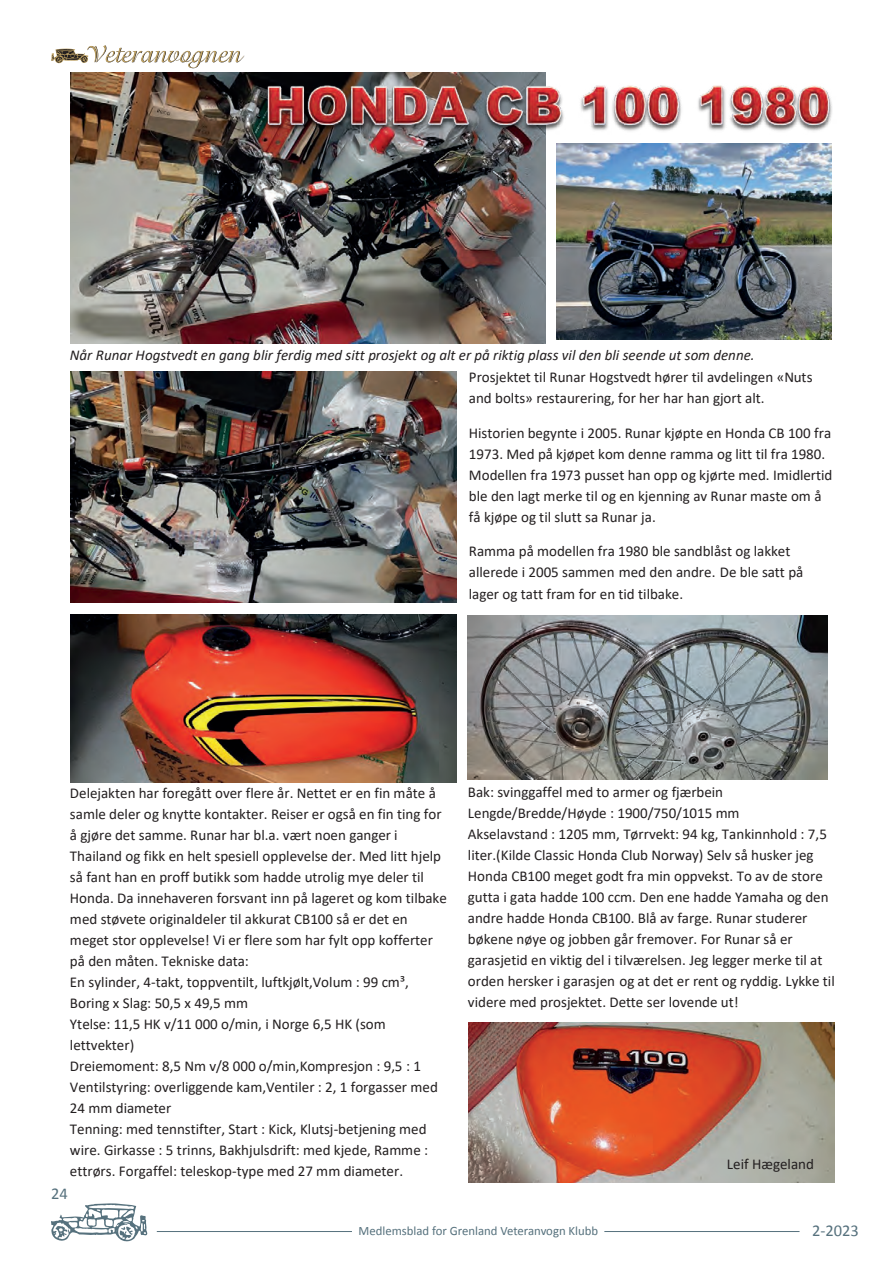
<style>
.page{position:relative;width:893px;height:1263px;background:#fff}
.page>*{position:absolute;margin:0;border:0;box-sizing:border-box;transform-origin:0 0}
.t1{font:16.5px "Calibri";color:#56717d}
.t2{font:15px/21px "Calibri";color:#231f20}
.t3{font:italic 15px "Calibri";color:#231f20}
.t4{font:12.75px "Calibri";color:#56717d}
</style>
<div class="page">
<img style="left:70px;top:72px;width:475px;height:271px">
<img style="left:255px;top:72px;width:577px;height:100px">
<div style="left:546px;top:138px;width:296px;height:206px;background:linear-gradient(to right,#fff,#fff)"></div>
<img style="left:547px;top:144px;width:295px;height:195px">
<img style="left:557px;top:144px;width:275px;height:195px">
<img style="left:70px;top:371px;width:386px;height:232px">
<img style="left:70px;top:614px;width:387px;height:168px">
<img style="left:468px;top:615px;width:360px;height:164px">
<img style="left:469px;top:1022px;width:365px;height:161px">
<img style="left:717px;top:1154px;width:118px;height:17px">
<svg style="left:51px;top:45px;width:193px;height:23px"></svg>
<svg style="left:51px;top:1203px;width:96px;height:39px"></svg>
<hr style="left:157px;top:1231px;width:195px;height:1px;background:#56717d">
<hr style="left:604px;top:1231px;width:195px;height:1px;background:#56717d">
<p class="t3" style="left:70px;top:344px;width:686px">Når Runar Hogstvedt en gang blir ferdig med sitt prosjekt og alt er på riktig plass vil den bli seende ut som denne.</p>
<p class="t2" style="left:469px;top:366px;width:345px">Prosjektet til Runar Hogstvedt hører til avdelingen «Nuts and bolts» restaurering, for her har han gjort alt.</p>
<p class="t2" style="left:469px;top:422px;width:365px">Historien begynte i 2005. Runar kjøpte en Honda CB 100 fra 1973. Med på kjøpet kom denne ramma og litt til fra 1980.<br>Modellen fra 1973 pusset han opp og kjørte med. Imidlertid ble den lagt merke til og en kjenning av Runar maste om å få kjøpe og til slutt sa Runar ja.</p>
<p class="t2" style="left:469px;top:540px;width:336px">Ramma på modellen fra 1980 ble sandblåst og lakket allerede i 2005 sammen med den andre. De ble satt på lager og tatt fram for en tid tilbake.</p>
<p class="t2" style="left:70px;top:782px;width:378px">Delejakten har foregått over flere år. Nettet er en fin måte å samle deler og knytte kontakter. Reiser er også en fin ting for å gjøre det samme. Runar har bl.a. vært noen ganger i Thailand og fikk en helt spesiell opplevelse der. Med litt hjelp så fant han en proff butikk som hadde utrolig mye deler til Honda. Da innehaveren forsvant inn på lageret og kom tilbake med støvete originaldeler til akkurat CB100 så er det en meget stor opplevelse! Vi er flere som har fylt opp kofferter på den måten. Tekniske data:<br>En sylinder, 4-takt, toppventilt, luftkjølt,Volum : 99 cm³, Boring x Slag: 50,5 x 49,5 mm<br>Ytelse: 11,5 HK v/11 000 o/min, i Norge 6,5 HK (som lettvekter)<br>Dreiemoment: 8,5 Nm v/8 000 o/min,Kompresjon : 9,5 : 1<br>Ventilstyring: overliggende kam,Ventiler : 2, 1 forgasser med 24 mm diameter<br>Tenning: med tennstifter, Start : Kick, Klutsj-betjening med wire. Girkasse : 5 trinns, Bakhjulsdrift: med kjede, Ramme : ettrørs. Forgaffel: teleskop-type med 27 mm diameter.</p>
<p class="t2" style="left:468px;top:781px;width:368px">Bak: svinggaffel med to armer og fjærbein Lengde/Bredde/Høyde : 1900/750/1015 mm<br>Akselavstand : 1205 mm, Tørrvekt: 94 kg, Tankinnhold : 7,5 liter.(Kilde Classic Honda Club Norway) Selv så husker jeg Honda CB100 meget godt fra min oppvekst. To av de store gutta i gata hadde 100 ccm. Den ene hadde Yamaha og den andre hadde Honda CB100. Blå av farge. Runar studerer bøkene nøye og jobben går fremover. For Runar så er garasjetid en viktig del i tilværelsen. Jeg legger merke til at orden hersker i garasjen og at det er rent og ryddig. Lykke til videre med prosjektet. Dette ser lovende ut!</p>
<p class="t2" style="left:727px;top:1153px;width:89px">Leif Hægeland</p>
<p class="t1" style="left:51px;top:1183px;width:18px">24</p>
<p class="t4" style="left:358px;top:1222px;width:241px">Medlemsblad for Grenland Veteranvogn Klubb</p>
<p class="t1" style="left:812px;top:1220px;width:48px">2-2023</p>
</div>
